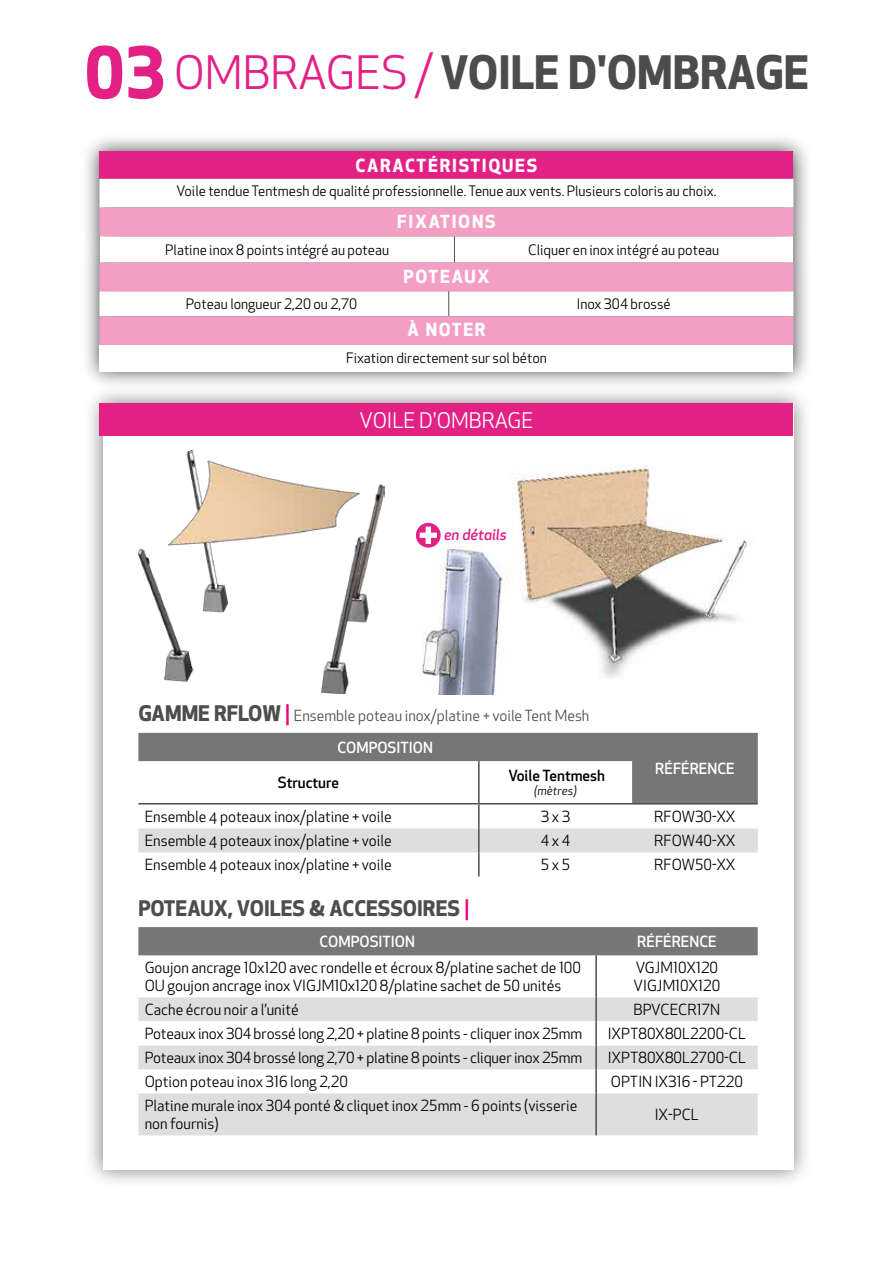
<style>
.page{position:relative;width:893px;height:1263px;background:#fff}
.page>*{position:absolute;margin:0;border:0;box-sizing:border-box;transform-origin:0 0}
.t1{font:700 45px "Apex New";color:#4d4c4b}
.t2{font:700 21px "Apex New";color:#4d4d4c}
.t3{font:21px "Apex New";color:#fff}
.t4{font:700 17.7px "Apex New";letter-spacing:.1em;color:#fff}
.t5{font:15px/18px "Apex New";color:#000}
.t6{font:15px "Apex New";color:#4d4d4c}
.t7{font:500 15px "Apex New";color:#fff}
.t8{font:500 15px "Apex New";color:#000}
.t9{font:italic 500 15px "Apex New";color:#e32185}
.t10{font:14.1px "Apex New";color:#000}
.t11{font:italic 12px "Apex New";color:#000}
.s1{font-size:69px;color:#e32185}
.s2{font-weight:400;color:#e32185}
.s3{font-weight:700;font-size:21px}
.s4{font-weight:500;font-size:21px;color:#e6007d}
.s5{font-weight:500;color:#e6007d}
</style>
<div class="page">
<div style="left:84px;top:385px;width:728px;height:803px;background:#000;opacity:.51"></div>
<div style="left:103px;top:404px;width:690px;height:765px;background:#fff"></div>
<img style="left:422px;top:545px;width:87px;height:149px">
<img style="left:138px;top:450px;width:246px;height:243px">
<img style="left:513px;top:465px;width:234px;height:213px">
<div style="left:81px;top:133px;width:731px;height:257px;background:#000;opacity:.75"></div>
<div style="left:100px;top:151px;width:693px;height:28px;background:#e32185"></div>
<svg style="left:100px;top:179px;width:693px;height:29px"></svg>
<svg style="left:100px;top:208px;width:693px;height:137px;fill:#f39fc5"></svg>
<div style="left:100px;top:345px;width:693px;height:26px;background:#fff"></div>
<svg style="left:100px;top:236px;width:693px;height:26px"></svg>
<svg style="left:448px;top:291px;width:1px;height:25px"></svg>
<svg style="left:138px;top:733px;width:620px;height:70px"></svg>
<div style="left:138px;top:828px;width:620px;height:24px;background:#dfdede"></div>
<hr style="left:478px;top:761px;width:2px;height:42px;background:#4d4d4c">
<hr style="left:138px;top:803px;width:341px;height:1px;background:#4d4d4c">
<hr style="left:479px;top:803px;width:153px;height:1px;background:#4d4d4c">
<hr style="left:632px;top:803px;width:126px;height:1px;background:#4d4d4c">
<hr style="left:478px;top:804px;width:2px;height:24px;background:#4d4d4c">
<hr style="left:478px;top:828px;width:2px;height:24px;background:#4d4d4c">
<hr style="left:478px;top:852px;width:2px;height:24px;background:#4d4d4c">
<div style="left:138px;top:927px;width:620px;height:28px;background:#777676"></div>
<svg style="left:138px;top:997px;width:620px;height:138px;fill:#dfdede"></svg>
<svg style="left:138px;top:1021px;width:620px;height:24px"></svg>
<hr style="left:595px;top:955px;width:2px;height:42px;background:#4d4d4c">
<hr style="left:595px;top:997px;width:2px;height:24px;background:#4d4d4c">
<hr style="left:595px;top:1021px;width:2px;height:24px;background:#4d4d4c">
<hr style="left:595px;top:1045px;width:2px;height:24px;background:#4d4d4c">
<hr style="left:595px;top:1069px;width:2px;height:24px;background:#4d4d4c">
<hr style="left:595px;top:1093px;width:2px;height:42px;background:#4d4d4c">
<div style="left:100px;top:404px;width:693px;height:32px;background:#e32185"></div>
<svg style="left:416px;top:523px;width:25px;height:25px"></svg>
<svg style="left:420px;top:527px;width:17px;height:17px"></svg>
<h1 class="t1" style="left:84px;top:40px;width:727px"><span class="s1">03</span> <span class="s2">OMBRAGES /</span> VOILE D'OMBRAGE</h1>
<p class="t4" style="left:356px;top:152px;width:183px">CARACTÉRISTIQUES</p>
<p class="t10" style="left:177px;top:182px;width:541px">Voile tendue Tentmesh de qualité professionnelle. Tenue aux vents. Plusieurs coloris au choix.</p>
<p class="t4" style="left:397px;top:209px;width:100px">FIXATIONS</p>
<p class="t10" style="left:165px;top:241px;width:225px">Platine inox 8 points intégré au poteau</p>
<p class="t10" style="left:528px;top:241px;width:193px">Cliquer en inox intégré au poteau</p>
<p class="t4" style="left:404px;top:263px;width:87px">POTEAUX</p>
<p class="t10" style="left:186px;top:295px;width:173px">Poteau longueur 2,20 ou 2,70</p>
<p class="t10" style="left:577px;top:295px;width:96px">Inox 304 brossé</p>
<p class="t4" style="left:407px;top:317px;width:80px">À NOTER</p>
<p class="t10" style="left:346px;top:349px;width:202px">Fixation directement sur sol béton</p>
<h2 class="t3" style="left:360px;top:407px;width:175px">VOILE D'OMBRAGE</h2>
<p class="t9" style="left:444px;top:524px;width:64px">en détails</p>
<p class="t6" style="left:138px;top:706px;width:453px"><span class="s3">GAMME RFLOW</span> <span class="s4">|</span> Ensemble poteau inox/platine + voile Tent Mesh</p>
<p class="t7" style="left:337px;top:737px;width:97px">COMPOSITION</p>
<p class="t8" style="left:278px;top:772px;width:63px">Structure</p>
<p class="t8" style="left:508px;top:765px;width:98px">Voile Tentmesh</p>
<p class="t11" style="left:534px;top:783px;width:44px">(mètres)</p>
<p class="t7" style="left:655px;top:758px;width:81px">RÉFÉRENCE</p>
<p class="t5" style="left:145px;top:808px;width:248px">Ensemble 4 poteaux inox/platine + voile</p>
<p class="t5" style="left:541px;top:808px;width:31px">3 x 3</p>
<p class="t5" style="left:654px;top:808px;width:83px">RFOW30-XX</p>
<p class="t5" style="left:145px;top:832px;width:248px">Ensemble 4 poteaux inox/platine + voile</p>
<p class="t5" style="left:541px;top:832px;width:31px">4 x 4</p>
<p class="t5" style="left:654px;top:832px;width:83px">RFOW40-XX</p>
<p class="t5" style="left:145px;top:856px;width:248px">Ensemble 4 poteaux inox/platine + voile</p>
<p class="t5" style="left:541px;top:856px;width:31px">5 x 5</p>
<p class="t5" style="left:654px;top:856px;width:83px">RFOW50-XX</p>
<h2 class="t2" style="left:138px;top:893px;width:333px">POTEAUX, VOILES &amp; ACCESSOIRES <span class="s5">|</span></h2>
<p class="t7" style="left:319px;top:931px;width:97px">COMPOSITION</p>
<p class="t7" style="left:637px;top:931px;width:81px">RÉFÉRENCE</p>
<p class="t5" style="left:145px;top:958px;width:438px">Goujon ancrage 10x120 avec rondelle et écroux 8/platine sachet de 100<br>OU goujon ancrage inox VIGJM10x120 8/platine sachet de 50 unités</p>
<p class="t5" style="left:634px;top:958px;width:88px">VGJM10X120<br>VIGJM10X120</p>
<p class="t5" style="left:145px;top:1000px;width:155px">Cache écrou noir a l’unité</p>
<p class="t5" style="left:634px;top:1000px;width:88px">BPVCECR17N</p>
<p class="t5" style="left:145px;top:1024px;width:439px">Poteaux inox 304 brossé long 2,20 + platine 8 points - cliquer inox 25mm</p>
<p class="t5" style="left:608px;top:1024px;width:140px">IXPT80X80L2200-CL</p>
<p class="t5" style="left:145px;top:1048px;width:439px">Poteaux inox 304 brossé long 2,70 + platine 8 points - cliquer inox 25mm</p>
<p class="t5" style="left:608px;top:1048px;width:140px">IXPT80X80L2700-CL</p>
<p class="t5" style="left:145px;top:1072px;width:205px">Option poteau inox 316 long 2,20</p>
<p class="t5" style="left:611px;top:1072px;width:133px">OPTIN IX316 - PT220</p>
<p class="t5" style="left:145px;top:1096px;width:434px">Platine murale inox 304 ponté &amp; cliquet inox 25mm - 6 points (visserie non fournis)</p>
<p class="t5" style="left:655px;top:1105px;width:45px">IX-PCL</p>
</div>
